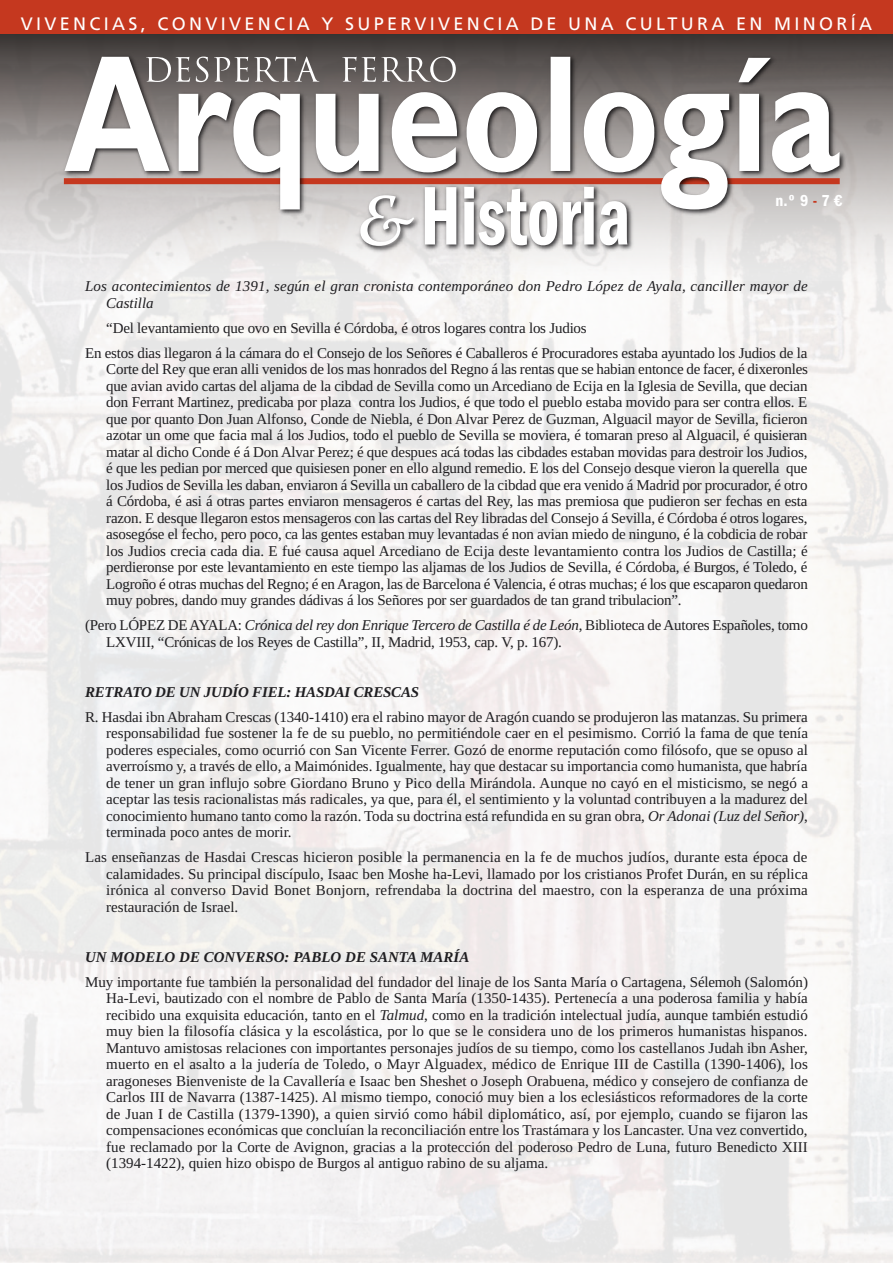
<style>
.page{position:relative;width:893px;height:1263px;background:#fff}
.page>*{position:absolute;margin:0;border:0;box-sizing:border-box;transform-origin:0 0}
.t1{font:18px "Frutiger LT Std";letter-spacing:.185em;color:#fff}
.t2{font:600 condensed 16.5px "Franklin Gothic LT";color:#fff}
.t3{font:15px/16.5px "Liberation Serif";letter-spacing:-.015em;color:#1f1e21;text-align:justify}
.t4{font:italic 15px/16.5px "Liberation Serif";letter-spacing:.01em;color:#1f1e21}
.t5{font:italic 700 15px "Liberation Serif";letter-spacing:-.015em;color:#1f1e21}
.s1{color:#c5381f}
.s2{font-style:italic}
</style>
<div class="page">
<svg style="left:0;top:34px;width:893px;height:246px;background:#b4b1b0"></svg>
<img style="left:59px;top:52px;width:791px;height:169px">
<svg style="left:64px;top:57px;width:775px;height:152px"></svg>
<svg style="left:146px;top:57px;width:310px;height:25px;background:#7f7a79"></svg>
<div style="left:0;top:0;width:893px;height:34px;background:#c5381f"></div>
<img style="left:420px;top:182px;width:218px;height:75px">
<svg style="left:425px;top:187px;width:202px;height:58px"></svg>
<img style="left:355px;top:190px;width:70px;height:67px">
<svg style="left:360px;top:195px;width:54px;height:51px"></svg>
<p class="t1" style="left:21px;top:16px;width:853px">VIVENCIAS, CONVIVENCIA Y SUPERVIVENCIA DE UNA CULTURA EN MINORÍA</p>
<p class="t2" style="left:776px;top:191px;width:69px">n.º 9 <span class="s1">-</span> 7 €</p>
<p class="t4" style="left:106px;top:278px;width:703px;text-indent:-21px">Los acontecimientos de 1391, según el gran cronista contemporáneo don Pedro López de Ayala, canciller mayor de<br>Castilla</p>
<p class="t3" style="left:85px;top:315px;width:724px;line-height:25px;text-indent:21px">“Del levantamiento que ovo en Sevilla é Córdoba, é otros logares contra los Judios<br>En estos dias llegaron á la cámara do el Consejo de los Señores é Caballeros é Procuradores estaba ayuntado los Judios de la</p>
<p class="t3" style="left:106px;top:361px;width:703px">Corte del Rey que eran alli venidos de los mas honrados del Regno á las rentas que se habian entonce de facer, é dixeronles que avian avido cartas del aljama de la cibdad de Sevilla como un Arcediano de Ecija en la Iglesia de Sevilla, que decian don Ferrant Martinez, predicaba por plaza contra los Judios, é que todo el pueblo estaba movido para ser contra ellos. E que por quanto Don Juan Alfonso, Conde de Niebla, é Don Alvar Perez de Guzman, Alguacil mayor de Sevilla, ficieron azotar un ome que facia mal á los Judios, todo el pueblo de Sevilla se moviera, é tomaran preso al Alguacil, é quisieran matar al dicho Conde é á Don Alvar Perez; é que despues acá todas las cibdades estaban movidas para destroir los Judios, é que les pedian por merced que quisiesen poner en ello algund remedio. E los del Consejo desque vieron la querella que los Judios de Sevilla les daban, enviaron á Sevilla un caballero de la cibdad que era venido á Madrid por procurador, é otro á Córdoba, é asi á otras partes enviaron mensageros é cartas del Rey, las mas premiosa que pudieron ser fechas en esta razon. E desque llegaron estos mensageros con las cartas del Rey libradas del Consejo á Sevilla, é Córdoba é otros logares, asosegóse el fecho, pero poco, ca las gentes estaban muy levantadas é non avian miedo de ninguno, é la cobdicia de robar los Judios crecia cada dia. E fué causa aquel Arcediano de Ecija deste levantamiento contra los Judios de Castilla; é perdieronse por este levantamiento en este tiempo las aljamas de los Judios de Sevilla, é Córdoba, é Burgos, é Toledo, é Logroño é otras muchas del Regno; é en Aragon, las de Barcelona é Valencia, é otras muchas; é los que escaparon quedaron muy pobres, dando muy grandes dádivas á los Señores por ser guardados de tan grand tribulacion”.</p>
<p class="t3" style="left:106px;top:617px;width:703px;text-indent:-21px">(Pero LÓPEZ DE AYALA: <span class="s2">Crónica del rey don Enrique Tercero de Castilla é de León</span>, Biblioteca de Autores Españoles, tomo<br>LXVIII, “Crónicas de los Reyes de Castilla”, II, Madrid, 1953, cap. V, p. 167).</p>
<p class="t5" style="left:85px;top:683px;width:336px">RETRATO DE UN JUDÍO FIEL: HASDAI CRESCAS</p>
<p class="t3" style="left:106px;top:708px;width:703px;text-indent:-21px">R. Hasdai ibn Abraham Crescas (1340-1410) era el rabino mayor de Aragón cuando se produjeron las matanzas. Su primera responsabilidad fue sostener la fe de su pueblo, no permitiéndole caer en el pesimismo. Corrió la fama de que tenía poderes especiales, como ocurrió con San Vicente Ferrer. Gozó de enorme reputación como filósofo, que se opuso al averroísmo y, a través de ello, a Maimónides. Igualmente, hay que destacar su importancia como humanista, que habría de tener un gran influjo sobre Giordano Bruno y Pico della Mirándola. Aunque no cayó en el misticismo, se negó a aceptar las tesis racionalistas más radicales, ya que, para él, el sentimiento y la voluntad contribuyen a la madurez del conocimiento humano tanto como la razón. Toda su doctrina está refundida en su gran obra, <span class="s2">Or Adonai (Luz del Señor)</span>, terminada poco antes de morir.</p>
<p class="t3" style="left:106px;top:849px;width:703px;text-indent:-21px">Las enseñanzas de Hasdai Crescas hicieron posible la permanencia en la fe de muchos judíos, durante esta época de calamidades. Su principal discípulo, Isaac ben Moshe ha-Levi, llamado por los cristianos Profet Durán, en su réplica irónica al converso David Bonet Bonjorn, refrendaba la doctrina del maestro, con la esperanza de una próxima restauración de Israel.</p>
<p class="t5" style="left:85px;top:948px;width:386px">UN MODELO DE CONVERSO: PABLO DE SANTA MARÍA</p>
<p class="t3" style="left:106px;top:973px;width:703px;text-indent:-21px">Muy importante fue también la personalidad del fundador del linaje de los Santa María o Cartagena, Sélemoh (Salomón)<br>Ha-Levi, bautizado con el nombre de Pablo de Santa María (1350-1435). Pertenecía a una poderosa familia y había recibido una exquisita educación, tanto en el <span class="s2">Talmud</span>, como en la tradición intelectual judía, aunque también estudió muy bien la filosofía clásica y la escolástica, por lo que se le considera uno de los primeros humanistas hispanos.<br>Mantuvo amistosas relaciones con importantes personajes judíos de su tiempo, como los castellanos Judah ibn Asher, muerto en el asalto a la judería de Toledo, o Mayr Alguadex, médico de Enrique III de Castilla (1390-1406), los aragoneses Bienveniste de la Cavallería e Isaac ben Sheshet o Joseph Orabuena, médico y consejero de confianza de Carlos III de Navarra (1387-1425). Al mismo tiempo, conoció muy bien a los eclesiásticos reformadores de la corte de Juan I de Castilla (1379-1390), a quien sirvió como hábil diplomático, así, por ejemplo, cuando se fijaron las compensaciones económicas que concluían la reconciliación entre los Trastámara y los Lancaster. Una vez convertido, fue reclamado por la Corte de Avignon, gracias a la protección del poderoso Pedro de Luna, futuro Benedicto XIII (1394-1422), quien hizo obispo de Burgos al antiguo rabino de su aljama.</p>
</div>
